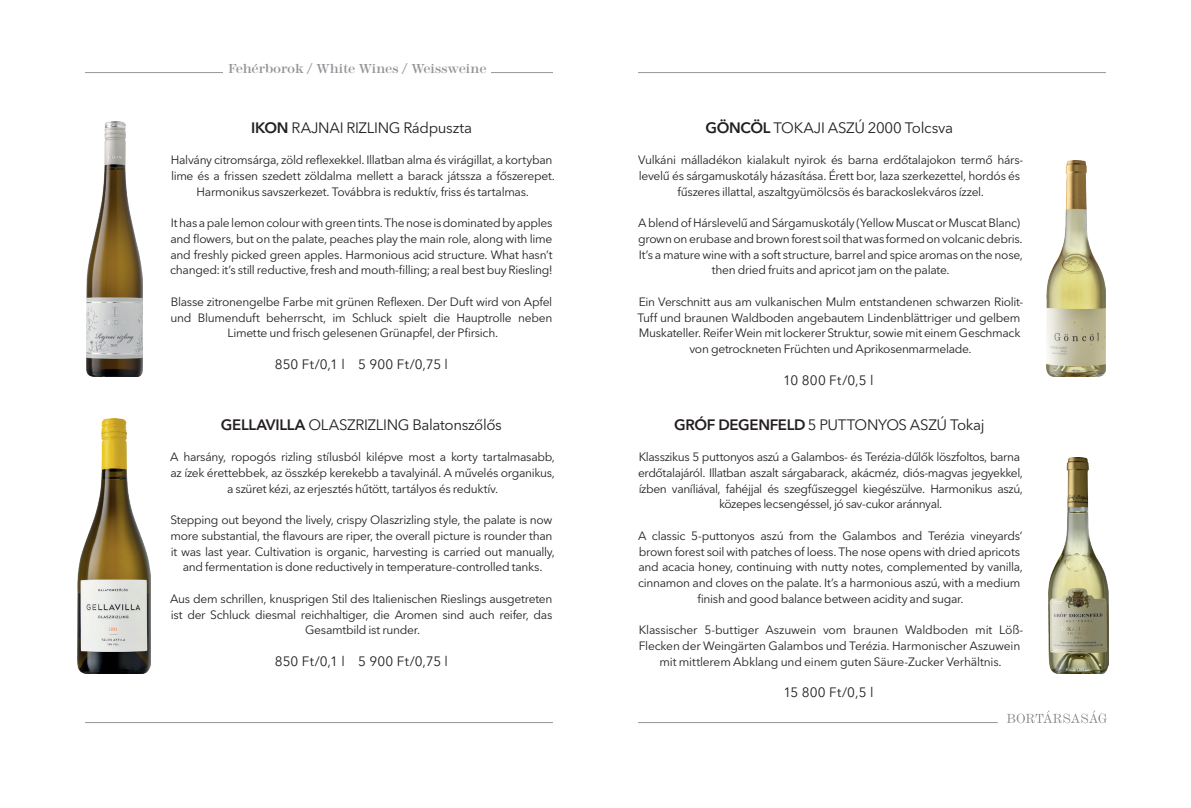
<style>
.page{position:relative;width:1191px;height:808px;background:#fff}
.page>*{position:absolute;margin:0;border:0;box-sizing:border-box;transform-origin:0 0}
.t1{font:15px "Avenir Next LT Pro";letter-spacing:-.02em;color:#231f20}
.t2{font:13.5px "Avenir Next LT Pro";letter-spacing:.015em;color:#231f20}
.t3{font:500 13.5px "ITC Modern Two Sxtn Hun";letter-spacing:-.02em;color:#939598}
.t4{font:12px/15.8px "Avenir Next LT Pro";letter-spacing:-.025em;color:#231f20;text-align:center}
.s1{font-weight:600}
</style>
<div class="page">
<hr style="left:85px;top:722px;width:468px;height:1px;background:#939598">
<hr style="left:85px;top:72px;width:468px;height:1px;background:#939598">
<hr style="left:638px;top:72px;width:468px;height:1px;background:#939598">
<hr style="left:638px;top:722px;width:359px;height:1px;background:#939598">
<svg style="left:1006px;top:710px;width:101px;height:13px"></svg>
<div style="left:223px;top:64px;width:268px;height:17px;background:#fff"></div>
<img style="left:86px;top:121px;width:56px;height:255px">
<img style="left:1046px;top:160px;width:60px;height:216px">
<img style="left:78px;top:418px;width:72px;height:255px">
<img style="left:1048px;top:457px;width:60px;height:216px">
<p class="t3" style="left:228px;top:61px;width:260px">Fehérborok / White Wines / Weissweine</p>
<p class="t1" style="left:251px;top:118px;width:222px"><span class="s1">IKON</span> RAJNAI RIZLING Rádpuszta</p>
<p class="t4" style="left:171px;top:152px;width:385px">Halvány citromsárga, zöld reflexekkel. Illatban alma és virágillat, a kortyban lime és a frissen szedett zöldalma mellett a barack játssza a főszerepet.<br>Harmonikus savszerkezet. Továbbra is reduktív, friss és tartalmas.</p>
<p class="t4" style="left:170px;top:215px;width:384px;text-align:justify">It has a pale lemon colour with green tints. The nose is dominated by apples and flowers, but on the palate, peaches play the main role, along with lime and freshly picked green apples. Harmonious acid structure. What hasn’t changed: it’s still reductive, fresh and mouth-filling; a real best buy Riesling!</p>
<p class="t4" style="left:170px;top:294px;width:383px">Blasse zitronengelbe Farbe mit grünen Reflexen. Der Duft wird von Apfel und Blumenduft beherrscht, im Schluck spielt die Hauptrolle neben<br>Limette und frisch gelesenen Grünapfel, der Pfirsich.</p>
<p class="t2" style="left:275px;top:356px;width:175px">850 Ft/0,1 l 5 900 Ft/0,75 l</p>
<p class="t1" style="left:221px;top:415px;width:282px"><span class="s1">GELLAVILLA</span> OLASZRIZLING Balatonszőlős</p>
<p class="t4" style="left:170px;top:449px;width:386px">A harsány, ropogós rizling stílusból kilépve most a korty tartalmasabb, az ízek érettebbek, az összkép kerekebb a tavalyinál. A művelés organikus, a szüret kézi, az erjesztés hűtött, tartályos és reduktív.</p>
<p class="t4" style="left:170px;top:512px;width:386px">Stepping out beyond the lively, crispy Olaszrizling style, the palate is now more substantial, the flavours are riper, the overall picture is rounder than it was last year. Cultivation is organic, harvesting is carried out manually, and fermentation is done reductively in temperature-controlled tanks.</p>
<p class="t4" style="left:170px;top:591px;width:384px">Aus dem schrillen, knusprigen Stil des Italienischen Rieslings ausgetreten ist der Schluck diesmal reichhaltiger, die Aromen sind auch reifer, das<br>Gesamtbild ist runder.</p>
<p class="t2" style="left:275px;top:653px;width:175px">850 Ft/0,1 l 5 900 Ft/0,75 l</p>
<p class="t1" style="left:705px;top:118px;width:249px"><span class="s1">GÖNCÖL</span> TOKAJI ASZÚ 2000 Tolcsva</p>
<p class="t4" style="left:638px;top:152px;width:385px">Vulkáni málladékon kialakult nyirok és barna erdőtalajokon termő hárs&shy;levelű és sárgamuskotály házasítása. Érett bor, laza szerkezettel, hordós és fűszeres illattal, aszaltgyümölcsös és barackoslekváros ízzel.</p>
<p class="t4" style="left:638px;top:215px;width:386px">A blend of Hárslevelű and Sárgamuskotály (Yellow Muscat or Muscat Blanc) grown on erubase and brown forest soil that was formed on volcanic debris.<br>It’s a mature wine with a soft structure, barrel and spice aromas on the nose, then dried fruits and apricot jam on the palate.</p>
<p class="t4" style="left:637px;top:294px;width:387px">Ein Verschnitt aus am vulkanischen Mulm entstandenen schwarzen Riolit-Tuff und braunen Waldboden angebautem Lindenblättriger und gelbem Muskateller. Reifer Wein mit lockerer Struktur, sowie mit einem Geschmack von getrockneten Früchten und Aprikosenmarmelade.</p>
<p class="t2" style="left:783px;top:372px;width:92px">10 800 Ft/0,5 l</p>
<p class="t1" style="left:674px;top:415px;width:312px"><span class="s1">GRÓF DEGENFELD</span> 5 PUTTONYOS ASZÚ Tokaj</p>
<p class="t4" style="left:638px;top:449px;width:386px">Klasszikus 5 puttonyos aszú a Galambos- és Terézia-dűlők löszfoltos, barna erdőtalajáról. Illatban aszalt sárgabarack, akácméz, diós-magvas jegyekkel, ízben vaníliával, fahéjjal és szegfűszeggel kiegészülve. Harmonikus aszú, közepes lecsengéssel, jó sav-cukor aránnyal.</p>
<p class="t4" style="left:638px;top:528px;width:386px">A classic 5-puttonyos aszú from the Galambos and Terézia vineyards’ brown forest soil with patches of loess. The nose opens with dried apricots and acacia honey, continuing with nutty notes, complemented by vanilla, cinnamon and cloves on the palate. It’s a harmonious aszú, with a medium finish and good balance between acidity and sugar.</p>
<p class="t4" style="left:638px;top:622px;width:386px">Klassischer 5-buttiger Aszuwein vom braunen Waldboden mit Löß-<br>Flecken der Weingärten Galambos und Terézia. Harmonischer Aszuwein mit mittlerem Abklang und einem guten Säure-Zucker Verhältnis.</p>
<p class="t2" style="left:783px;top:684px;width:92px">15 800 Ft/0,5 l</p>
</div>
